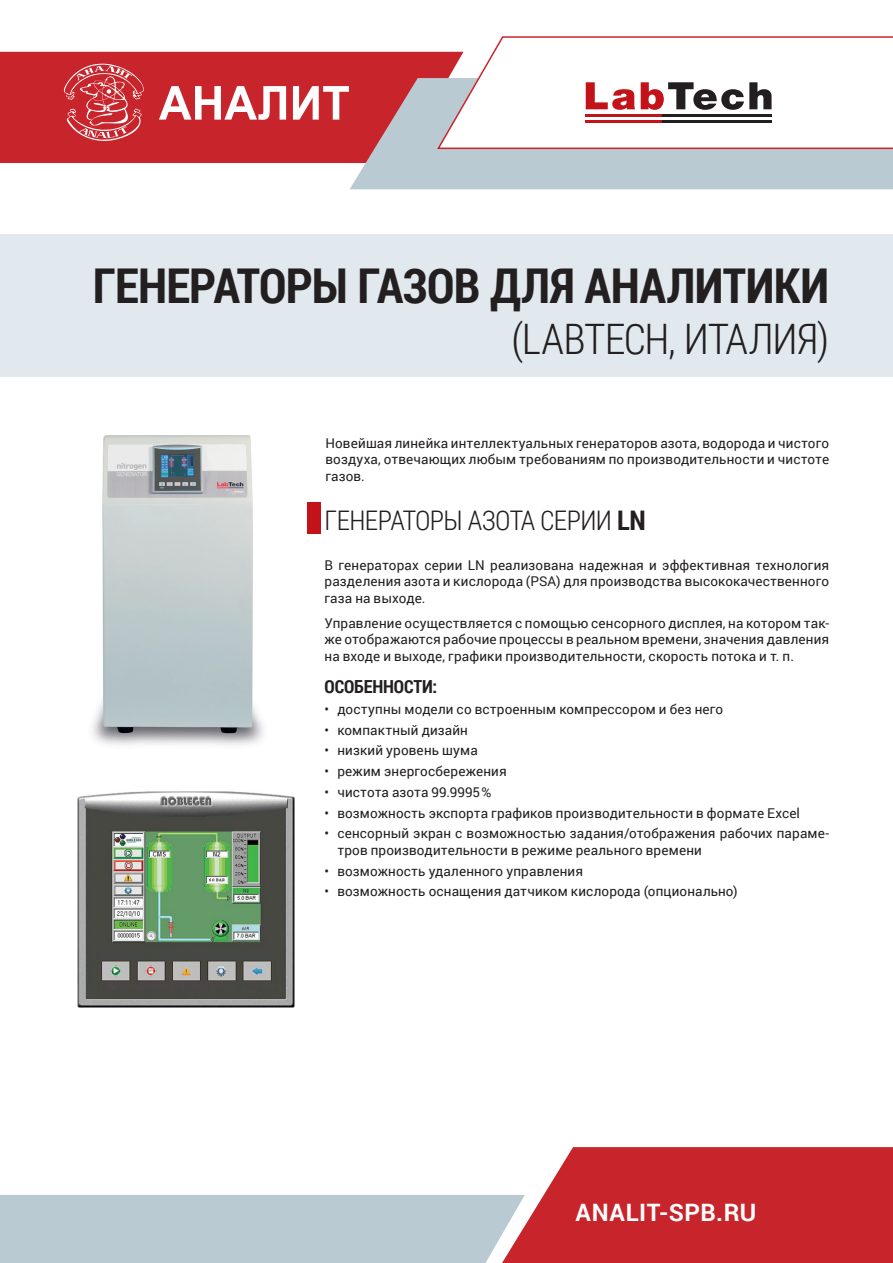
<style>
.page{position:relative;width:893px;height:1263px;background:#fff}
.page>*{position:absolute;margin:0;border:0;box-sizing:border-box;transform-origin:0 0}
.t1{font:700 48px "Roboto Condensed";letter-spacing:-.015em;color:#231f20}
.t2{font:300 42px "Roboto Condensed";letter-spacing:-.025em;color:#231f20}
.t3{font:300 27px "Roboto Condensed";letter-spacing:-.02em;color:#231f20}
.t4{font:700 24px "Roboto";letter-spacing:.025em;color:#fff}
.t5{font:700 18px "Roboto Condensed";letter-spacing:-.005em;color:#231f20}
.t6{font:13.5px/16.5px "Roboto";letter-spacing:.01em;color:#231f20;text-align:justify}
.s1{font-weight:700}
</style>
<div class="page">
<div style="left:0;top:52px;width:436px;height:111px;background:#c8242b"></div>
<div style="left:0;top:1195px;width:502px;height:68px;background:#bacad2"></div>
<svg style="left:350px;top:78px;width:543px;height:111px;background:#bcb4bc"></svg>
<svg style="left:502px;top:1147px;width:391px;height:116px;background:#cc373d"></svg>
<svg style="left:436px;top:36px;width:457px;height:114px"></svg>
<svg style="left:586px;top:82px;width:49px;height:28px"></svg>
<svg style="left:641px;top:82px;width:130px;height:28px"></svg>
<hr style="left:661px;top:120px;width:111px;height:2px;background:#231f20">
<hr style="left:585px;top:120px;width:77px;height:2px;background:#c4121a">
<hr style="left:661px;top:114px;width:111px;height:3px;background:#231f20">
<hr style="left:585px;top:114px;width:77px;height:3px;background:#c4121a">
<svg style="left:62px;top:63px;width:287px;height:97px;background:#d0444a"></svg>
<div style="left:0;top:234px;width:893px;height:142px;background:#e1e9ee"></div>
<img style="left:92px;top:436px;width:172px;height:309px">
<img style="left:77px;top:792px;width:217px;height:216px">
<div style="left:308px;top:502px;width:13px;height:31px;background:#c4121a"></div>
<h1 class="t1" style="left:93px;top:252px;width:738px">ГЕНЕРАТОРЫ ГАЗОВ ДЛЯ АНАЛИТИКИ</h1>
<h2 class="t2" style="left:511px;top:310px;width:319px">(LABTECH, ИТАЛИЯ)</h2>
<p class="t6" style="left:325px;top:434px;width:505px">Новейшая линейка интеллектуальных генераторов азота, водорода и чистого воздуха, отвечающих любым требованиям по производительности и чистоте газов.</p>
<h3 class="t3" style="left:325px;top:502px;width:323px">ГЕНЕРАТОРЫ АЗОТА СЕРИИ <span class="s1">LN</span></h3>
<p class="t6" style="left:325px;top:556px;width:506px">В генераторах серии LN реализована надежная и эффективная технология разделения азота и кислорода (PSA) для производства высококачественного газа на выходе.</p>
<p class="t6" style="left:325px;top:614px;width:506px">Управление осуществляется с помощью сенсорного дисплея, на котором так&shy;же отображаются рабочие процессы в реальном времени, значения давления на входе и выходе, графики производительности, скорость потока и т. п.</p>
<h3 class="t5" style="left:325px;top:674px;width:114px">ОСОБЕННОСТИ:</h3>
<p class="t6" style="left:325px;top:700px;width:400px">• доступны модели со встроенным компрессором и без него</p>
<p class="t6" style="left:325px;top:721px;width:145px">• компактный дизайн</p>
<p class="t6" style="left:325px;top:742px;width:155px">• низкий уровень шума</p>
<p class="t6" style="left:325px;top:762px;width:184px">• режим энергосбережения</p>
<p class="t6" style="left:325px;top:783px;width:168px">• чистота азота 99.9995%</p>
<p class="t6" style="left:325px;top:804px;width:477px">• возможность экспорта графиков производительности в формате Excel</p>
<p class="t6" style="left:337px;top:825px;width:493px;text-indent:-13px">• сенсорный экран с возможностью задания/отображения рабочих параме&shy;тров производительности в режиме реального времени</p>
<p class="t6" style="left:325px;top:862px;width:260px">• возможность удаленного управления</p>
<p class="t6" style="left:325px;top:883px;width:415px">• возможность оснащения датчиком кислорода (опционально)</p>
<h3 class="t4" style="left:575px;top:1196px;width:182px">ANALIT-SPB.RU</h3>
</div>
